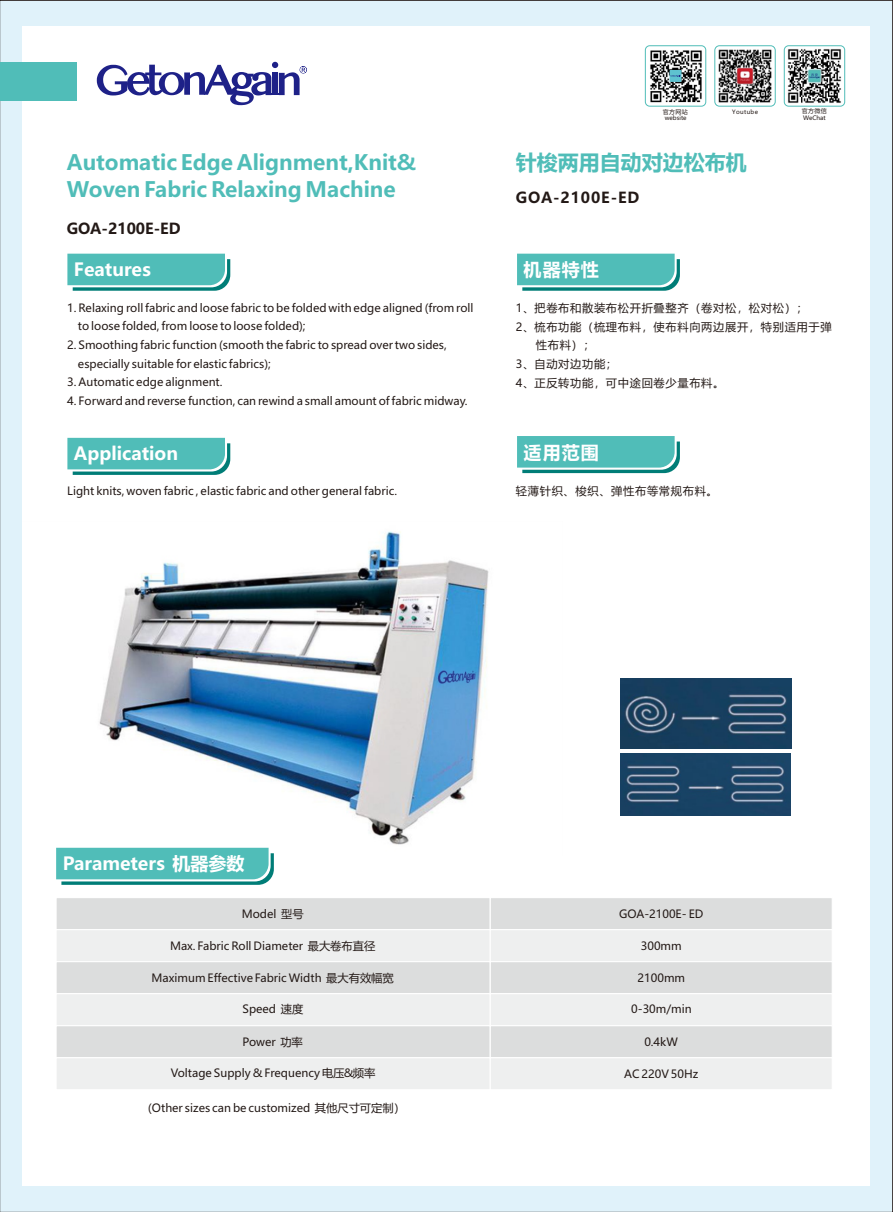
<style>
.page{position:relative;width:893px;height:1212px;background:#e0f2fa}
.page>*{position:absolute;margin:0;border:0;box-sizing:border-box;transform-origin:0 0}
.t1{font:700 21px/26.7px "Microsoft Ya Hei";color:#50bdb8}
.t2{font:700 18px "Microsoft Ya Hei";color:#fff}
.t3{font:700 15px "Microsoft Ya Hei";color:#231916}
.t4{font:700 15px "Microsoft Ya Hei";letter-spacing:.06em;color:#231916}
.t5{font:11.25px/18.6px "Microsoft Ya Hei";color:#231916}
.t6{font:11.25px "Microsoft Ya Hei";letter-spacing:.06em;color:#231916}
.t7{font:6px "Microsoft Ya Hei";color:#231916}
.t8{font:5.85px "Microsoft Ya Hei";letter-spacing:.06em;color:#231916}
</style>
<div class="page">
<div style="left:22px;top:27px;width:848px;height:1159px;background:#fff"></div>
<svg style="left:97px;top:62px;width:210px;height:43px"></svg>
<div style="left:0;top:62px;width:77px;height:38px;background:#50bdb8"></div>
<img style="left:718px;top:49px;width:54px;height:54px">
<div style="left:714px;top:45px;width:62px;height:62px;border:1px solid #50bdb8;border-radius:5px"></div>
<img style="left:645px;top:46px;width:61px;height:60px;border-radius:4px">
<div style="left:645px;top:45px;width:61px;height:62px;border:1px solid #50bdb8;border-radius:4px"></div>
<div style="left:670px;top:70px;width:11px;height:12px;background:#5ec2d0"></div>
<svg style="left:670px;top:75px;width:11px;height:2px"></svg>
<img style="left:784px;top:46px;width:61px;height:60px;border-radius:4px">
<div style="left:784px;top:45px;width:61px;height:62px;border:1px solid #50bdb8;border-radius:4px"></div>
<img style="left:56px;top:531px;width:433px;height:317px">
<img style="left:620px;top:678px;width:172px;height:70px">
<img style="left:620px;top:753px;width:171px;height:62px">
<svg style="left:67px;top:254px;width:163px;height:37px;background:#57bcb7"></svg>
<svg style="left:67px;top:438px;width:163px;height:37px;background:#56bcb7"></svg>
<svg style="left:517px;top:254px;width:163px;height:37px;background:#57bcb7"></svg>
<svg style="left:517px;top:436px;width:163px;height:37px;background:#56bbb7"></svg>
<svg style="left:56px;top:898px;width:776px;height:191px;background:#e5e6e6"></svg>
<svg style="left:56px;top:848px;width:218px;height:37px;background:#56bbb7"></svg>
<p class="t7" style="left:663px;top:109px;width:27px">官方网站</p>
<p class="t8" style="left:732px;top:109px;width:27px">Youtube</p>
<p class="t7" style="left:802px;top:108px;width:27px">官方微信</p>
<p class="t7" style="left:665px;top:115px;width:23px">website</p>
<p class="t7" style="left:803px;top:115px;width:24px">WeChat</p>
<h1 class="t1" style="left:67px;top:151px;width:351px">Automatic Edge Alignment,Knit&amp;<br>Woven Fabric Relaxing Machine</h1>
<h1 class="t1" style="left:516px;top:151px;width:232px">针梭两用自动对边松布机</h1>
<h3 class="t4" style="left:516px;top:191px;width:125px">GOA-2100E-ED</h3>
<h3 class="t3" style="left:67px;top:222px;width:115px">GOA-2100E-ED</h3>
<h2 class="t2" style="left:74px;top:261px;width:78px">Features</h2>
<p class="t5" style="left:78px;top:299px;width:397px;text-indent:-11px">1. Relaxing roll fabric and loose fabric to be folded with edge aligned (from roll to loose folded, from loose to loose folded);</p>
<p class="t5" style="left:78px;top:337px;width:370px;text-indent:-11px">2. Smoothing fabric function (smooth the fabric to spread over two sides, especially suitable for elastic fabrics);</p>
<p class="t5" style="left:67px;top:374px;width:157px">3. Automatic edge alignment.</p>
<p class="t5" style="left:67px;top:392px;width:402px">4. Forward and reverse function, can rewind a small amount of fabric midway.</p>
<h2 class="t2" style="left:74px;top:446px;width:106px">Application</h2>
<p class="t5" style="left:67px;top:483px;width:331px">Light knits, woven fabric , elastic fabric and other general fabric.</p>
<h2 class="t2" style="left:524px;top:261px;width:77px">机器特性</h2>
<p class="t6" style="left:516px;top:303px;width:293px">1、把卷布和散装布松开折叠整齐（卷对松，松对松）；</p>
<p class="t6" style="left:516px;top:322px;width:317px">2、梳布功能（梳理布料，使布料向两边展开，特别适用于弹</p>
<p class="t5" style="left:536px;top:337px;width:60px">性布料）；</p>
<p class="t5" style="left:516px;top:355px;width:103px">3、自动对边功能；</p>
<p class="t6" style="left:516px;top:377px;width:210px">4、正反转功能，可中途回卷少量布料。</p>
<h2 class="t2" style="left:524px;top:444px;width:77px">适用范围</h2>
<p class="t6" style="left:516px;top:485px;width:203px">轻薄针织、梭织、弹性布等常规布料。</p>
<h2 class="t2" style="left:63px;top:855px;width:183px">Parameters 机器参数</h2>
<p class="t5" style="left:242px;top:905px;width:63px">Model 型号</p>
<p class="t5" style="left:170px;top:937px;width:207px">Max. Fabric Roll Diameter 最大卷布直径</p>
<p class="t5" style="left:152px;top:969px;width:244px">Maximum Effective Fabric Width 最大有效幅宽</p>
<p class="t5" style="left:243px;top:1000px;width:62px">Speed 速度</p>
<p class="t5" style="left:243px;top:1033px;width:62px">Power 功率</p>
<p class="t5" style="left:171px;top:1064px;width:206px">Voltage Supply &amp; Frequency 电压&amp;频率</p>
<p class="t5" style="left:141px;top:1099px;width:265px">（Other sizes can be customized 其他尺寸可定制）</p>
<p class="t5" style="left:619px;top:905px;width:86px">GOA-2100E- ED</p>
<p class="t5" style="left:641px;top:937px;width:42px">300mm</p>
<p class="t5" style="left:638px;top:969px;width:49px">2100mm</p>
<p class="t5" style="left:631px;top:1001px;width:62px">0-30m/min</p>
<p class="t5" style="left:644px;top:1033px;width:35px">0.4kW</p>
<p class="t5" style="left:624px;top:1065px;width:76px">AC 220V 50Hz</p>
</div>
